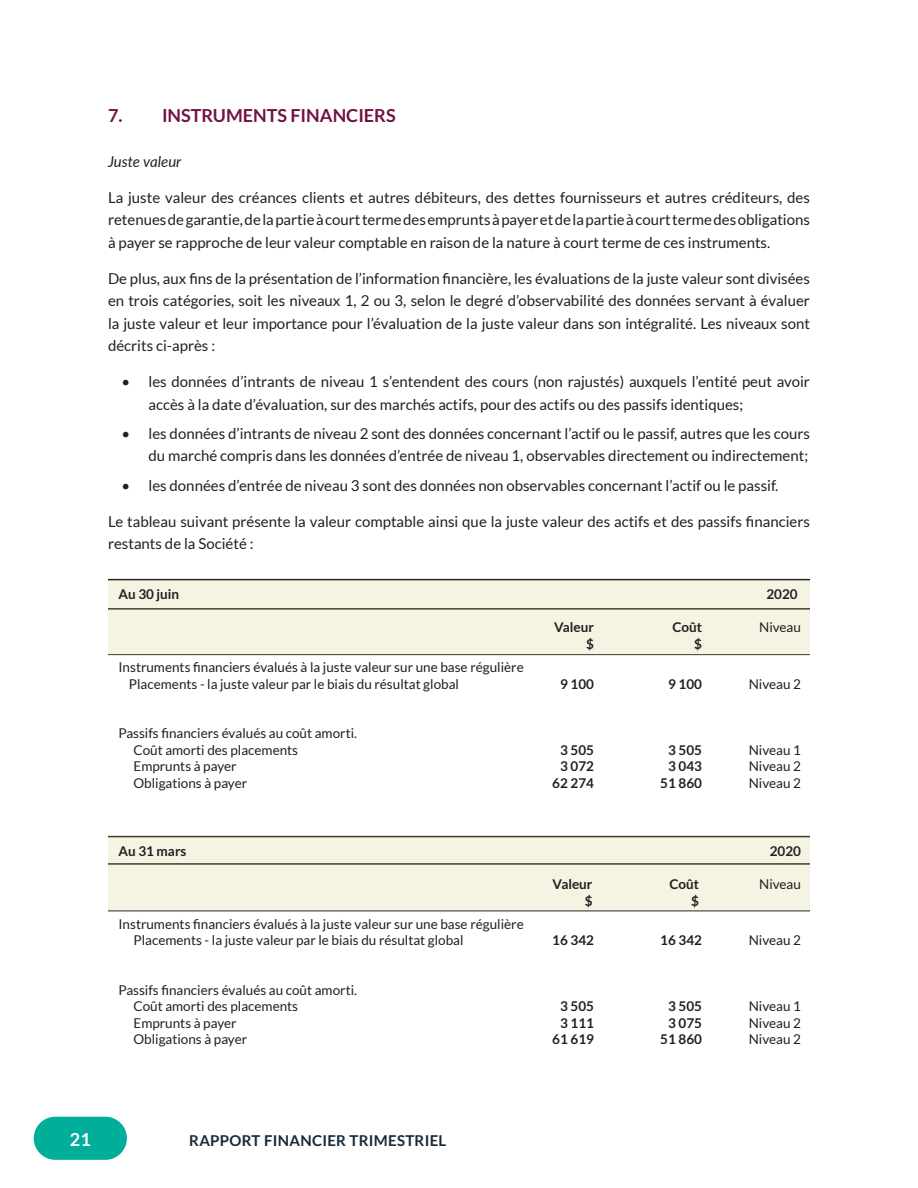
<style>
.page{position:relative;width:918px;height:1188px;background:#fff}
.page>*{position:absolute;margin:0;border:0;box-sizing:border-box;transform-origin:0 0}
.t1{font:700 18px "Lato";color:#741245}
.t2{font:700 18px "Lato";color:#fff}
.Body_Copy{font:15px/22.5px "Lato";color:#231f20;text-align:justify}
.t3{font:700 15px "Lato";letter-spacing:.02em;color:#172938}
.Body_Copy-2{font:italic 15px "Lato";color:#231f20}
.table_text_as_at{font:13.5px/16.5px "Lato";color:#231f20}
.table_text_as_at-2{font:700 13.5px "Lato";color:#231f20}
</style>
<div class="page">
<div style="left:34px;top:1117px;width:93px;height:43px;background:#00ae9a;border-radius:22px"></div>
<hr style="left:108px;top:579px;width:702px;height:1px;background:#231f20">
<hr style="left:108px;top:836px;width:702px;height:1px;background:#231f20">
<hr style="left:108px;top:911px;width:702px;height:1px;background:#231f20">
<div style="left:108px;top:581px;width:702px;height:74px;background:#f5f3e2"></div>
<div style="left:108px;top:837px;width:702px;height:73px;background:#f5f3e2"></div>
<p class="t1" style="left:108px;top:106px;width:289px">7. INSTRUMENTS FINANCIERS</p>
<p class="Body_Copy-2" style="left:108px;top:150px;width:75px">Juste valeur</p>
<p class="Body_Copy" style="left:108px;top:186px;width:704px">La juste valeur des créances clients et autres débiteurs, des dettes fournisseurs et autres créditeurs, des retenues de garantie, de la partie à court terme des emprunts à payer et de la partie à court terme des obligations à payer se rapproche de leur valeur comptable en raison de la nature à court terme de ces instruments.</p>
<p class="Body_Copy" style="left:108px;top:267px;width:704px">De plus, aux fins de la présentation de l’information financière, les évaluations de la juste valeur sont divisées en trois catégories, soit les niveaux 1, 2 ou 3, selon le degré d’observabilité des données servant à évaluer la juste valeur et leur importance pour l’évaluation de la juste valeur dans son intégralité. Les niveaux sont décrits ci-après :</p>
<p class="Body_Copy" style="left:148px;top:370px;width:663px;text-indent:-27px">• les données d’intrants de niveau 1 s’entendent des cours (non rajustés) auxquels l’entité peut avoir accès à la date d’évaluation, sur des marchés actifs, pour des actifs ou des passifs identiques;</p>
<p class="Body_Copy" style="left:122px;top:422px;width:690px;text-align:right">• les données d’intrants de niveau 2 sont des données concernant l’actif ou le passif, autres que les cours du marché compris dans les données d’entrée de niveau 1, observables directement ou indirectement;</p>
<p class="Body_Copy" style="left:122px;top:474px;width:658px">• les données d’entrée de niveau 3 sont des données non observables concernant l’actif ou le passif.</p>
<p class="Body_Copy" style="left:108px;top:510px;width:704px">Le tableau suivant présente la valeur comptable ainsi que la juste valeur des actifs et des passifs financiers restants de la Société :</p>
<p class="table_text_as_at-2" style="left:118px;top:587px;width:62px">Au 30 juin</p>
<p class="table_text_as_at-2" style="left:766px;top:587px;width:33px">2020</p>
<p class="table_text_as_at-2" style="left:554px;top:620px;width:41px">Valeur</p>
<p class="table_text_as_at-2" style="left:672px;top:620px;width:31px">Coût</p>
<p class="table_text_as_at" style="left:759px;top:619px;width:43px">Niveau</p>
<p class="table_text_as_at-2" style="left:586px;top:636px;width:9px">$</p>
<p class="table_text_as_at-2" style="left:694px;top:636px;width:9px">$</p>
<p class="table_text_as_at" style="left:118px;top:659px;width:407px">Instruments financiers évalués à la juste valeur sur une base régulière</p>
<p class="table_text_as_at" style="left:129px;top:675px;width:332px">Placements - la juste valeur par le biais du résultat global</p>
<p class="table_text_as_at-2" style="left:560px;top:676px;width:35px">9 100</p>
<p class="table_text_as_at-2" style="left:668px;top:676px;width:35px">9 100</p>
<p class="table_text_as_at" style="left:749px;top:675px;width:54px">Niveau 2</p>
<p class="table_text_as_at" style="left:118px;top:725px;width:240px">Passifs financiers évalués au coût amorti.</p>
<p class="table_text_as_at" style="left:133px;top:741px;width:166px">Coût amorti des placements</p>
<p class="table_text_as_at-2" style="left:560px;top:742px;width:35px">3 505</p>
<p class="table_text_as_at-2" style="left:668px;top:742px;width:35px">3 505</p>
<p class="table_text_as_at" style="left:749px;top:741px;width:54px">Niveau 1</p>
<p class="table_text_as_at" style="left:133px;top:758px;width:105px">Emprunts à payer</p>
<p class="table_text_as_at-2" style="left:560px;top:758px;width:35px">3 072</p>
<p class="table_text_as_at-2" style="left:668px;top:758px;width:35px">3 043</p>
<p class="table_text_as_at" style="left:749px;top:758px;width:54px">Niveau 2</p>
<p class="table_text_as_at" style="left:133px;top:774px;width:115px">Obligations à payer</p>
<p class="table_text_as_at-2" style="left:552px;top:775px;width:43px">62 274</p>
<p class="table_text_as_at-2" style="left:660px;top:775px;width:43px">51 860</p>
<p class="table_text_as_at" style="left:749px;top:774px;width:54px">Niveau 2</p>
<p class="table_text_as_at-2" style="left:118px;top:843px;width:69px">Au 31 mars</p>
<p class="table_text_as_at-2" style="left:770px;top:843px;width:33px">2020</p>
<p class="table_text_as_at-2" style="left:553px;top:876px;width:41px">Valeur</p>
<p class="table_text_as_at-2" style="left:669px;top:876px;width:31px">Coût</p>
<p class="table_text_as_at" style="left:759px;top:876px;width:43px">Niveau</p>
<p class="table_text_as_at-2" style="left:585px;top:893px;width:9px">$</p>
<p class="table_text_as_at-2" style="left:691px;top:893px;width:9px">$</p>
<p class="table_text_as_at" style="left:133px;top:916px;width:392px;text-indent:-15px">Instruments financiers évalués à la juste valeur sur une base régulière<br>Placements - la juste valeur par le biais du résultat global</p>
<p class="table_text_as_at-2" style="left:552px;top:933px;width:43px">16 342</p>
<p class="table_text_as_at-2" style="left:660px;top:933px;width:43px">16 342</p>
<p class="table_text_as_at" style="left:749px;top:932px;width:54px">Niveau 2</p>
<p class="table_text_as_at" style="left:133px;top:982px;width:225px;text-indent:-15px">Passifs financiers évalués au coût amorti.<br>Coût amorti des placements</p>
<p class="table_text_as_at-2" style="left:560px;top:999px;width:35px">3 505</p>
<p class="table_text_as_at-2" style="left:668px;top:999px;width:35px">3 505</p>
<p class="table_text_as_at" style="left:749px;top:998px;width:54px">Niveau 1</p>
<p class="table_text_as_at" style="left:133px;top:1015px;width:105px">Emprunts à payer</p>
<p class="table_text_as_at-2" style="left:560px;top:1015px;width:35px">3 111</p>
<p class="table_text_as_at-2" style="left:668px;top:1015px;width:35px">3 075</p>
<p class="table_text_as_at" style="left:749px;top:1015px;width:54px">Niveau 2</p>
<p class="table_text_as_at" style="left:133px;top:1031px;width:115px">Obligations à payer</p>
<p class="table_text_as_at-2" style="left:552px;top:1032px;width:43px">61 619</p>
<p class="table_text_as_at-2" style="left:660px;top:1032px;width:43px">51 860</p>
<p class="table_text_as_at" style="left:749px;top:1031px;width:54px">Niveau 2</p>
<p class="t2" style="left:70px;top:1129px;width:23px">21</p>
<p class="t3" style="left:189px;top:1132px;width:259px">RAPPORT FINANCIER TRIMESTRIEL</p>
</div>
